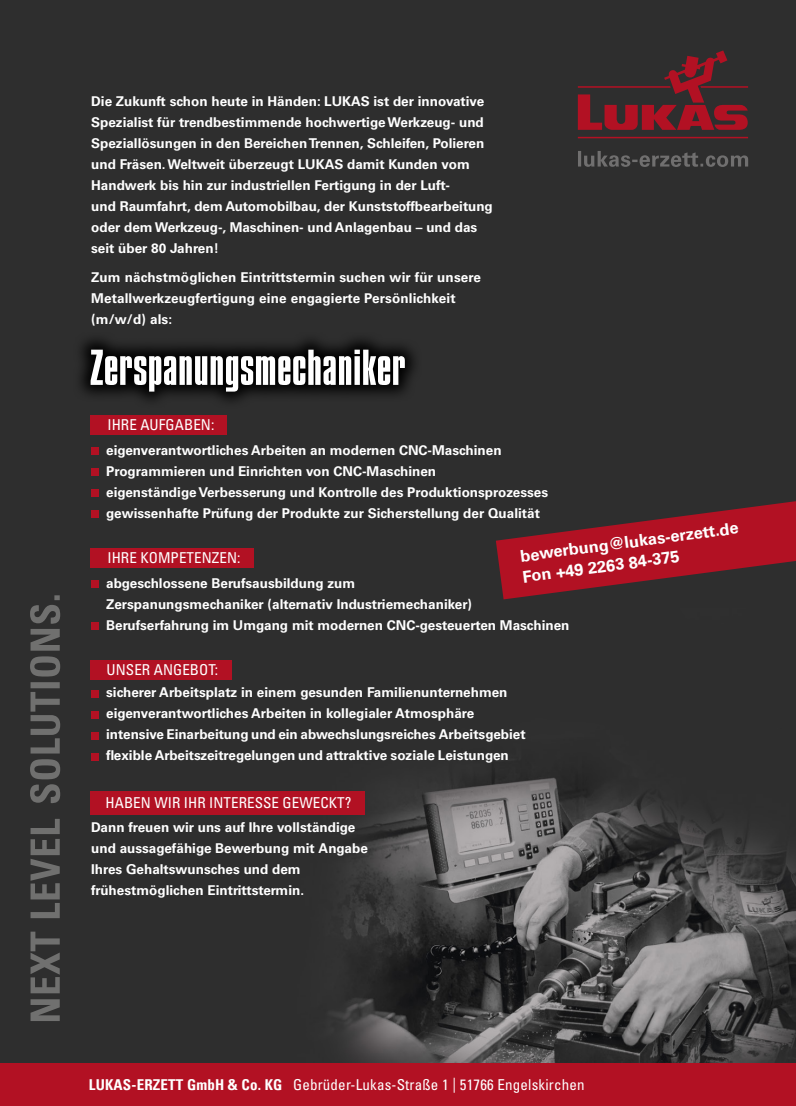
<style>
.page{position:relative;width:796px;height:1106px;background:#fff}
.page>*{position:absolute;margin:0;border:0;box-sizing:border-box;transform-origin:0 0}
.t1{font:52.8px "Compacta Pro";letter-spacing:.01em;color:#fff}
.t2{font:700 16.35px/21.1px "Univers Com 65";color:#fff}
.t3{font:condensed 15px "Univers";letter-spacing:.005em;color:#fff}
.t4{font:700 13.5px/21px "Univers LT Std";color:#fff}
.s1{font-family:"Univers Com 67 Bold Cond";font-stretch:normal}
</style>
<div class="page">
<img style="left:0;top:0;width:795px;height:1063px">
<svg style="left:72px;top:332px;width:350px;height:77px;background:#161616"></svg>
<svg style="left:495px;top:501px;width:300px;height:98px;background:#7d1c27"></svg>
<div style="left:91px;top:447px;width:8px;height:7px;background:#b21123"></div>
<div style="left:91px;top:468px;width:8px;height:7px;background:#b21123"></div>
<div style="left:91px;top:489px;width:8px;height:7px;background:#b21123"></div>
<div style="left:91px;top:510px;width:8px;height:7px;background:#b21123"></div>
<div style="left:91px;top:580px;width:8px;height:7px;background:#b21123"></div>
<div style="left:91px;top:622px;width:8px;height:7px;background:#b21123"></div>
<div style="left:91px;top:689px;width:8px;height:8px;background:#b21123"></div>
<div style="left:91px;top:710px;width:8px;height:8px;background:#b21123"></div>
<div style="left:91px;top:731px;width:8px;height:8px;background:#b21123"></div>
<div style="left:91px;top:752px;width:8px;height:8px;background:#b21123"></div>
<div style="left:90px;top:415px;width:136px;height:19px;background:#b21123"></div>
<div style="left:90px;top:548px;width:163px;height:19px;background:#b21123"></div>
<div style="left:90px;top:660px;width:142px;height:19px;background:#b21123"></div>
<div style="left:90px;top:791px;width:275px;height:23px;background:#b21123"></div>
<svg style="left:577px;top:151px;width:170px;height:16px;background:#464545"></svg>
<svg style="left:577px;top:50px;width:170px;height:88px;background:#56252a"></svg>
<div style="left:0;top:1063px;width:795px;height:43px;background:#b21123"></div>
<svg style="left:30px;top:595px;width:30px;height:426px;background:#4a4a49"></svg>
<p class="t4" style="left:91px;top:90px;width:403px">Die Zukunft schon heute in Händen: LUKAS ist der innovative Spezialist für trendbestimmende hochwertige Werkzeug- und Speziallösungen in den Bereichen Trennen, Schleifen, Polieren und Fräsen. Weltweit überzeugt LUKAS damit Kunden vom Handwerk bis hin zur industriellen Fertigung in der Luft-<br>und Raumfahrt, dem Automobilbau, der Kunststoffbearbeitung oder dem Werkzeug-, Maschinen- und Anlagenbau – und das seit über 80 Jahren!</p>
<p class="t4" style="left:91px;top:267px;width:391px">Zum nächstmöglichen Eintrittstermin suchen wir für unsere<br>Metallwerkzeugfertigung eine engagierte Persönlichkeit (m/w/d) als:</p>
<h1 class="t1" style="left:90px;top:339px;width:316px">Zerspanungsmechaniker</h1>
<p class="t3" style="left:107px;top:415px;width:108px">IHRE AUFGABEN:</p>
<p class="t4" style="left:106px;top:439px;width:443px">eigenverantwortliches Arbeiten an modernen CNC-Maschinen Programmieren und Einrichten von CNC-Maschinen<br>eigenständige Verbesserung und Kontrolle des Produktionsprozesses gewissenhafte Prüfung der Produkte zur Sicherstellung der Qualität</p>
<p class="t2" style="left:518px;top:544px;width:221px;rotate:-7deg">bewerbung@lukas-erzett.de<br>Fon +49 2263 84-375</p>
<p class="t3" style="left:107px;top:548px;width:134px">IHRE KOMPETENZEN:</p>
<p class="t4" style="left:106px;top:572px;width:464px">abgeschlossene Berufsausbildung zum<br>Zerspanungsmechaniker (alternativ Industriemechaniker)<br>Berufserfahrung im Umgang mit modernen CNC-gesteuerten Maschinen</p>
<p class="t3" style="left:107px;top:660px;width:113px">UNSER ANGEBOT:</p>
<p class="t4" style="left:106px;top:682px;width:421px">sicherer Arbeitsplatz in einem gesunden Familienunternehmen eigenverantwortliches Arbeiten in kollegialer Atmosphäre intensive Einarbeitung und ein abwechslungsreiches Arbeitsgebiet flexible Arbeitszeitregelungen und attraktive soziale Leistungen</p>
<p class="t3" style="left:105px;top:793px;width:247px">HABEN WIR IHR INTERESSE GEWECKT?</p>
<p class="t4" style="left:91px;top:817px;width:278px">Dann freuen wir uns auf Ihre vollständige und aussagefähige Bewerbung mit Angabe Ihres Gehaltswunsches und dem frühestmöglichen Eintrittstermin.</p>
<p class="t3" style="left:89px;top:1075px;width:497px"><span class="s1">LUKAS-ERZETT GmbH &amp; Co. KG</span> Gebrüder-Lukas-Straße 1 | 51766 Engelskirchen</p>
</div>
